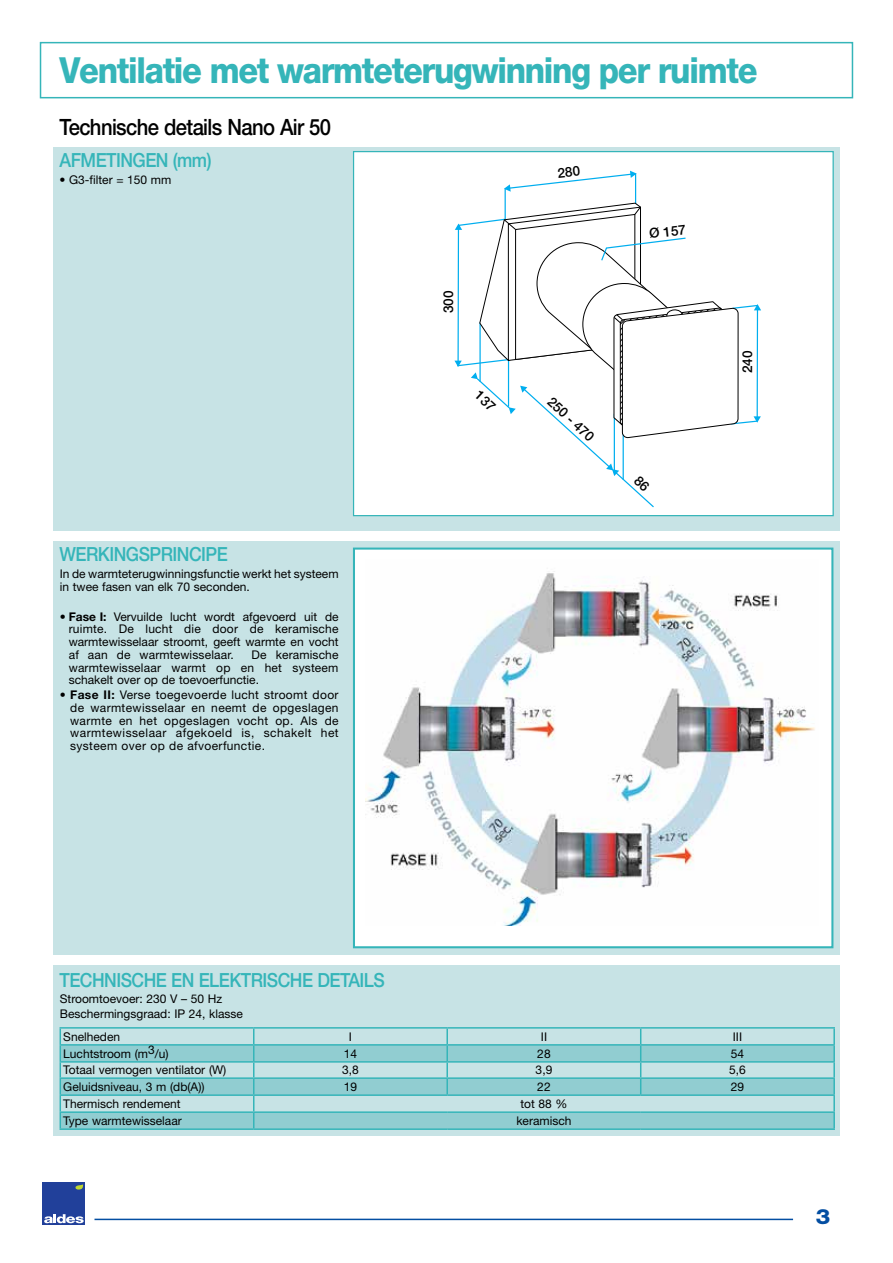
<style>
.page{position:relative;width:893px;height:1263px;background:#fff}
.page>*{position:absolute;margin:0;border:0;box-sizing:border-box;transform-origin:0 0}
.t1{font:800 36px "Helvetica Neue LT Std";letter-spacing:-.04em;color:#35b5b9;scale:.9 1}
.t2{font:500 22.5px "Helvetica Neue LT Std";letter-spacing:-.03em;color:#000;scale:.9 1}
.t3{font:800 21px "Helvetica Neue LT Std";color:#034ea2;scale:1.1 1}
.t4{font:500 19.5px "Helvetica Neue LT Std";letter-spacing:-.03em;color:#35b5b9;scale:.9 1}
.t5{font:500 13.65px "Helvetica Neue";letter-spacing:-.01em;color:#000}
.t6{font:12px/12.8px "Helvetica Neue LT Std";color:#000;text-align:justify}
.s1{font-weight:700}
</style>
<div class="page">
<div style="left:40px;top:42px;width:813px;height:56px;border:2px solid #35b5b9"></div>
<div style="left:43px;top:1182px;width:42px;height:43px;background:#21409a"></div>
<svg style="left:44px;top:1214px;width:40px;height:9px"></svg>
<svg style="left:75px;top:1184px;width:8px;height:5px"></svg>
<hr style="left:94px;top:1219px;width:699px;height:1px;background:#034ea2">
<div style="left:53px;top:147px;width:787px;height:383px;background:#c7e3e5"></div>
<div style="left:354px;top:152px;width:479px;height:364px;background:#fff"></div>
<hr style="left:505px;top:189px;width:1px;height:36px;background:#00aeef">
<hr style="left:635px;top:173px;width:1px;height:42px;background:#00aeef">
<div style="left:53px;top:541px;width:787px;height:414px;background:#c7e3e5"></div>
<div style="left:354px;top:549px;width:478px;height:398px;background:#fff"></div>
<img style="left:366px;top:571px;width:449px;height:354px">
<div style="left:353px;top:547px;width:480px;height:401px;border:2px solid #35b5b9"></div>
<div style="left:53px;top:965px;width:787px;height:170px;background:#c7e3e5"></div>
<svg style="left:61px;top:1045px;width:772px;height:83px;fill:#91cdd1"></svg>
<hr style="left:60px;top:1027px;width:194px;height:1px;background:#35b5b9">
<hr style="left:60px;top:1077px;width:194px;height:2px;background:#35b5b9">
<hr style="left:254px;top:1077px;width:193px;height:2px;background:#35b5b9">
<hr style="left:447px;top:1077px;width:194px;height:2px;background:#35b5b9">
<hr style="left:641px;top:1077px;width:194px;height:2px;background:#35b5b9">
<hr style="left:60px;top:1094px;width:194px;height:2px;background:#35b5b9">
<hr style="left:254px;top:1094px;width:193px;height:2px;background:#35b5b9">
<hr style="left:447px;top:1094px;width:194px;height:2px;background:#35b5b9">
<hr style="left:641px;top:1094px;width:194px;height:2px;background:#35b5b9">
<hr style="left:60px;top:1111px;width:194px;height:2px;background:#35b5b9">
<hr style="left:60px;top:1128px;width:194px;height:2px;background:#35b5b9">
<hr style="left:254px;top:1111px;width:193px;height:2px;background:#35b5b9">
<hr style="left:447px;top:1111px;width:194px;height:2px;background:#35b5b9">
<hr style="left:641px;top:1111px;width:194px;height:2px;background:#35b5b9">
<hr style="left:254px;top:1128px;width:193px;height:2px;background:#35b5b9">
<hr style="left:447px;top:1128px;width:194px;height:2px;background:#35b5b9">
<hr style="left:641px;top:1128px;width:194px;height:2px;background:#35b5b9">
<hr style="left:60px;top:1044px;width:194px;height:1px;background:#35b5b9">
<svg style="left:60px;top:1028px;width:1px;height:100px"></svg>
<hr style="left:60px;top:1061px;width:194px;height:2px;background:#35b5b9">
<hr style="left:254px;top:1061px;width:193px;height:2px;background:#35b5b9">
<hr style="left:447px;top:1061px;width:194px;height:2px;background:#35b5b9">
<hr style="left:641px;top:1061px;width:194px;height:2px;background:#35b5b9">
<svg style="left:253px;top:1028px;width:1px;height:100px"></svg>
<hr style="left:254px;top:1027px;width:193px;height:1px;background:#35b5b9">
<hr style="left:447px;top:1027px;width:194px;height:1px;background:#35b5b9">
<hr style="left:641px;top:1027px;width:194px;height:1px;background:#35b5b9">
<svg style="left:446px;top:1028px;width:2px;height:66px"></svg>
<svg style="left:640px;top:1028px;width:1px;height:66px"></svg>
<svg style="left:833px;top:1028px;width:2px;height:100px"></svg>
<hr style="left:254px;top:1044px;width:193px;height:1px;background:#35b5b9">
<hr style="left:447px;top:1044px;width:194px;height:1px;background:#35b5b9">
<hr style="left:641px;top:1044px;width:194px;height:1px;background:#35b5b9">
<svg style="left:504px;top:170px;width:133px;height:22px"></svg>
<svg style="left:454px;top:202px;width:307px;height:306px"></svg>
<h1 class="t1" style="left:60px;top:49px;width:777px">Ventilatie met warmteterugwinning per ruimte</h1>
<h2 class="t2" style="left:60px;top:114px;width:303px">Technische details Nano Air 50</h2>
<h3 class="t4" style="left:60px;top:148px;width:170px">AFMETINGEN (mm)</h3>
<p class="t6" style="left:60px;top:173px;width:113px">• G3-filter = 150 mm</p>
<h3 class="t4" style="left:60px;top:543px;width:188px">WERKINGSPRINCIPE</h3>
<p class="t6" style="left:60px;top:567px;width:280px">In de warmteterugwinningsfunctie werkt het systeem in twee fasen van elk 70 seconden.</p>
<p class="t6" style="left:69px;top:610px;width:271px;text-indent:-9px">• <span class="s1">Fase I:</span> Vervuilde lucht wordt afgevoerd uit de ruimte. De lucht die door de keramische warmtewisselaar stroomt, geeft warmte en vocht af aan de warmtewisselaar.</p>
<p class="t6" style="left:69px;top:648px;width:271px;text-indent:183px">De keramische warmtewisselaar warmt op en het systeem schakelt over op de toevoerfunctie.</p>
<p class="t6" style="left:70px;top:688px;width:270px;text-indent:-10px">• <span class="s1">Fase II:</span> Verse toegevoerde lucht stroomt door de warmtewisselaar en neemt de opgeslagen warmte en het opgeslagen vocht op. Als de warmtewisselaar afgekoeld is, schakelt het systeem over op de afvoerfunctie.</p>
<p class="t5" style="left:440px;top:313px;width:24px;rotate:-90deg">300</p>
<p class="t5" style="left:648px;top:225px;width:38px;rotate:-6deg">Ø 157</p>
<p class="t5" style="left:555px;top:393px;width:60px;rotate:43deg">250 - 470</p>
<p class="t5" style="left:739px;top:373px;width:24px;rotate:-90deg">240</p>
<h3 class="t4" style="left:60px;top:968px;width:363px">TECHNISCHE EN ELEKTRISCHE DETAILS</h3>
<p class="t6" style="left:60px;top:991px;width:185px;line-height:14.9px">Stroomtoevoer: 230 V – 50 Hz<br>Beschermingsgraad: IP 24, klasse</p>
<p class="t6" style="left:63px;top:1030px;width:58px">Snelheden</p>
<p class="t6" style="left:349px;top:1030px;width:5px">I</p>
<p class="t6" style="left:541px;top:1030px;width:8px">II</p>
<p class="t6" style="left:733px;top:1030px;width:11px">III</p>
<p class="t6" style="left:63px;top:1047px;width:107px">Luchtstroom (m3/u)</p>
<p class="t6" style="left:344px;top:1047px;width:15px">14</p>
<p class="t6" style="left:537px;top:1047px;width:15px">28</p>
<p class="t6" style="left:731px;top:1047px;width:15px">54</p>
<p class="t6" style="left:63px;top:1063px;width:165px">Totaal vermogen ventilator (W)</p>
<p class="t6" style="left:342px;top:1063px;width:18px">3,8</p>
<p class="t6" style="left:536px;top:1063px;width:18px">3,9</p>
<p class="t6" style="left:729px;top:1063px;width:18px">5,6</p>
<p class="t6" style="left:63px;top:1080px;width:143px">Geluidsniveau, 3 m (db(A))</p>
<p class="t6" style="left:344px;top:1080px;width:15px">19</p>
<p class="t6" style="left:537px;top:1080px;width:15px">22</p>
<p class="t6" style="left:731px;top:1080px;width:15px">29</p>
<p class="t6" style="left:63px;top:1097px;width:119px">Thermisch rendement</p>
<p class="t6" style="left:520px;top:1097px;width:49px">tot 88 %</p>
<p class="t6" style="left:63px;top:1114px;width:120px">Type warmtewisselaar</p>
<p class="t6" style="left:516px;top:1114px;width:57px">keramisch</p>
<h3 class="t3" style="left:816px;top:1203px;width:15px">3</h3>
</div>
